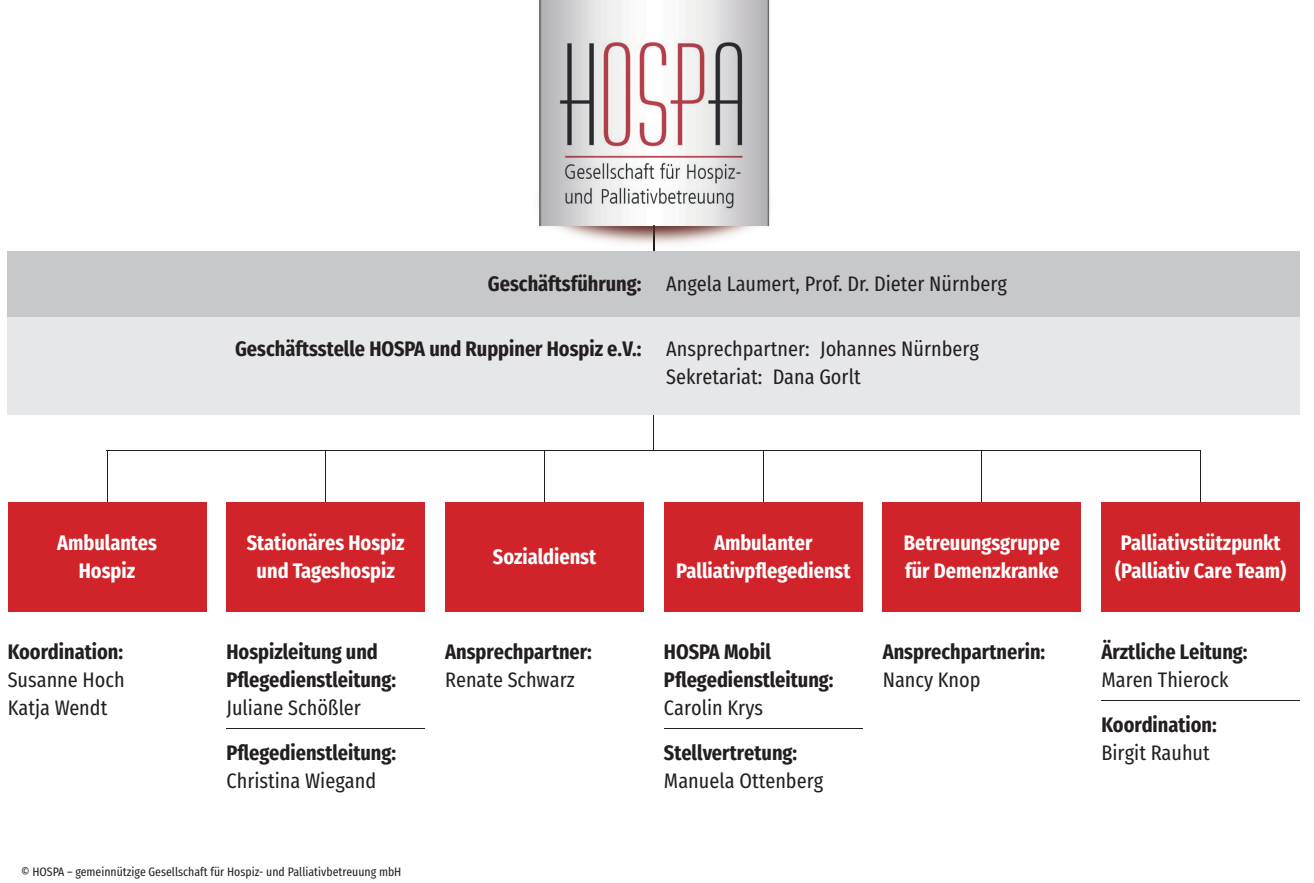
<style>
.page{position:relative;width:1314px;height:883px;background:#fff}
.page>*{position:absolute;margin:0;border:0;box-sizing:border-box;transform-origin:0 0}
.t1{font:21px/28px "Fira Sans Condensed";color:#231f20}
.t2{font:700 21px/28px "Fira Sans Condensed";color:#231f20}
.t3{font:700 21px/28px "Fira Sans Condensed";color:#fff;text-align:center}
.t4{font:12.25px "Fira Sans Condensed";color:#231f20}
.s1{font-weight:700}
</style>
<div class="page">
<hr style="left:107px;top:449px;width:1094px;height:1px;background:#231f20">
<hr style="left:107px;top:449px;width:1px;height:53px;background:#231f20">
<hr style="left:325px;top:449px;width:1px;height:53px;background:#231f20">
<hr style="left:544px;top:449px;width:1px;height:53px;background:#231f20">
<hr style="left:763px;top:449px;width:1px;height:53px;background:#231f20">
<hr style="left:1200px;top:449px;width:1px;height:53px;background:#231f20">
<hr style="left:653px;top:226px;width:1px;height:223px;background:#231f20">
<hr style="left:981px;top:449px;width:1px;height:53px;background:#231f20">
<div style="left:8px;top:502px;width:198px;height:109px;background:#d1232a"></div>
<hr style="left:664px;top:728px;width:198px;height:1px;background:#231f20">
<div style="left:664px;top:502px;width:198px;height:109px;background:#d1232a"></div>
<hr style="left:226px;top:728px;width:199px;height:1px;background:#231f20">
<div style="left:226px;top:502px;width:199px;height:109px;background:#d1232a"></div>
<div style="left:882px;top:502px;width:199px;height:109px;background:#d1232a"></div>
<div style="left:445px;top:502px;width:199px;height:109px;background:#d1232a"></div>
<hr style="left:1101px;top:700px;width:199px;height:1px;background:#231f20">
<div style="left:1101px;top:502px;width:199px;height:109px;background:#d1232a"></div>
<div style="left:8px;top:251px;width:1292px;height:66px;background:#c7c8ca"></div>
<div style="left:8px;top:317px;width:1292px;height:97px;background:#e6e7e9"></div>
<img style="left:538px;top:0;width:232px;height:252px">
<svg style="left:653px;top:226px;width:1px;height:25px"></svg>
<p class="t1" style="left:488px;top:267px;width:520px"><span class="s1">Geschäftsführung:</span> Angela Laumert, Prof. Dr. Dieter Nürnberg</p>
<p class="t1" style="left:666px;top:333px;width:314px;text-indent:-431px"><span class="s1">Geschäftsstelle HOSPA und Ruppiner Hospiz e.V.:</span> Ansprechpartner: Johannes Nürnberg<br>Sekretariat: Dana Gorlt</p>
<p class="t3" style="left:57px;top:526px;width:101px">Ambulantes<br>Hospiz</p>
<p class="t2" style="left:8px;top:635px;width:117px">Koordination:</p>
<p class="t1" style="left:8px;top:663px;width:118px">Susanne Hoch<br>Katja Wendt</p>
<p class="t3" style="left:247px;top:526px;width:159px">Stationäres Hospiz und Tageshospiz</p>
<p class="t2" style="left:226px;top:635px;width:171px">Hospizleitung und<br>Pflegedienstleitung:</p>
<p class="t1" style="left:226px;top:691px;width:136px">Juliane Schößler</p>
<p class="t2" style="left:226px;top:736px;width:171px">Pflegedienstleitung:</p>
<p class="t1" style="left:226px;top:764px;width:151px">Christina Wiegand</p>
<p class="t4" style="left:21px;top:860px;width:382px">© HOSPA – gemeinnützige Gesellschaft für Hospiz- und Palliativbetreuung mbH</p>
<p class="t3" style="left:493px;top:540px;width:105px">Sozialdienst</p>
<p class="t2" style="left:445px;top:635px;width:148px">Ansprechpartner:</p>
<p class="t1" style="left:445px;top:663px;width:131px">Renate Schwarz</p>
<p class="t3" style="left:676px;top:526px;width:176px">Ambulanter<br>Palliativpflegedienst</p>
<p class="t2" style="left:664px;top:635px;width:171px">HOSPA Mobil<br>Pflegedienstleitung:</p>
<p class="t1" style="left:664px;top:691px;width:101px">Carolin Krys</p>
<p class="t2" style="left:664px;top:736px;width:135px">Stellvertretung:</p>
<p class="t1" style="left:664px;top:764px;width:161px">Manuela Ottenberg</p>
<p class="t3" style="left:904px;top:526px;width:158px;text-align:left">Betreuungsgruppe für Demenzkranke</p>
<p class="t2" style="left:882px;top:635px;width:164px">Ansprechpartnerin:</p>
<p class="t1" style="left:882px;top:663px;width:99px">Nancy Knop</p>
<p class="t3" style="left:1115px;top:526px;width:173px;text-align:left">Palliativstützpunkt (Palliativ Care Team)</p>
<p class="t2" style="left:1101px;top:635px;width:147px">Ärztliche Leitung:</p>
<p class="t1" style="left:1101px;top:663px;width:129px">Maren Thierock</p>
<p class="t2" style="left:1101px;top:708px;width:117px">Koordination:</p>
<p class="t1" style="left:1101px;top:736px;width:110px">Birgit Rauhut</p>
</div>
